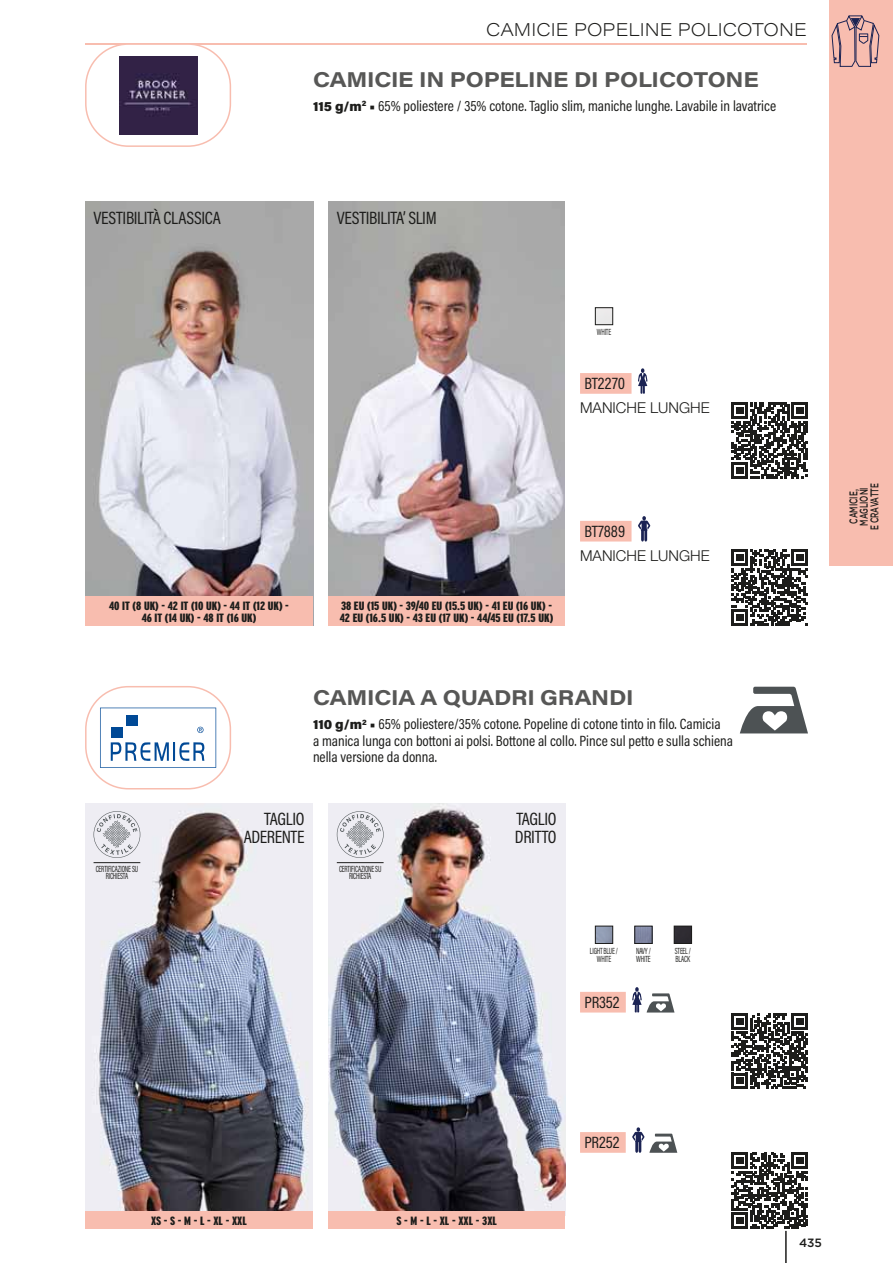
<style>
.page{position:relative;width:893px;height:1263px;background:#fff}
.page>*{position:absolute;margin:0;border:0;box-sizing:border-box;transform-origin:0 0}
.t1{font:700 21px "Acumin Pro Wide";letter-spacing:-.01em;color:#575756}
.t2{font:18px/18px "Acumin Pro Cond";letter-spacing:-.02em;color:#1d1d1b;text-align:right}
.t3{font:200 18px "Acumin Pro Wide";letter-spacing:.005em;color:#1d1d1b}
.t4{font:16.5px "Acumin Pro Cond";letter-spacing:-.005em;color:#1d1d1b}
.t5{font:15px/16.5px "Acumin Pro Cond";color:#1d1d1b}
.t6{font:300 15px "Helvetica Neue LT Std";color:#1d1d1b}
.t7{font:900 extra-condensed 12px/12px "Interstate";color:#1d1d1b;text-align:center;scale:1.18 1}
.t8{font:500 12px "Gotham";color:#1d1d1b}
.t9{font:500 11.25px/10.5px "Gotham";letter-spacing:-.005em;color:#1d1d1b;text-align:center;scale:.65 1}
.t10{font:9px/7.5px "Acumin Pro Cond";letter-spacing:-.025em;color:#1d1d1b;text-align:center;scale:.76 1}
.s1{font-family:"Acumin Pro";font-weight:900;font-size:13.5px}
</style>
<div class="page">
<div style="left:829px;top:0;width:64px;height:566px;background:#f8bdaf"></div>
<img style="left:85px;top:202px;width:228px;height:394px">
<img style="left:328px;top:202px;width:237px;height:394px">
<img style="left:85px;top:804px;width:228px;height:407px">
<img style="left:328px;top:804px;width:237px;height:407px">
<hr style="left:85px;top:43px;width:721px;height:2px;background:#f8bdaf">
<svg style="left:831px;top:15px;width:48px;height:52px"></svg>
<div style="left:595px;top:307px;width:18px;height:18px;border:1px solid #1d1d1b"></div>
<svg style="left:94px;top:811px;width:46px;height:47px;background:#d1d1d7"></svg>
<svg style="left:337px;top:811px;width:47px;height:47px;background:#d1d2d7"></svg>
<svg style="left:740px;top:687px;width:68px;height:46px"></svg>
<div style="left:595px;top:926px;width:18px;height:18px;border:1px solid #1d1d1b"></div>
<img style="left:636px;top:928px;width:14px;height:14px">
<div style="left:634px;top:926px;width:18px;height:18px;border:1px solid #1d1d1b"></div>
<img style="left:676px;top:928px;width:14px;height:14px">
<div style="left:674px;top:926px;width:18px;height:18px;border:1px solid #1d1d1b"></div>
<svg style="left:732px;top:402px;width:76px;height:76px"></svg>
<svg style="left:732px;top:550px;width:76px;height:76px"></svg>
<svg style="left:732px;top:1013px;width:76px;height:76px"></svg>
<svg style="left:732px;top:1153px;width:76px;height:76px"></svg>
<div style="left:580px;top:373px;width:51px;height:21px;background:#f8bdaf"></div>
<svg style="left:638px;top:368px;width:9px;height:26px"></svg>
<div style="left:85px;top:596px;width:228px;height:30px;background:#f8bdaf"></div>
<div style="left:580px;top:521px;width:51px;height:20px;background:#f8bdaf"></div>
<svg style="left:638px;top:516px;width:12px;height:25px"></svg>
<div style="left:328px;top:596px;width:237px;height:30px;background:#f8bdaf"></div>
<div style="left:580px;top:992px;width:46px;height:20px;background:#f8bdaf"></div>
<svg style="left:632px;top:987px;width:42px;height:25px"></svg>
<div style="left:85px;top:1211px;width:228px;height:18px;background:#f8bdaf"></div>
<div style="left:580px;top:1132px;width:46px;height:21px;background:#f8bdaf"></div>
<svg style="left:632px;top:1127px;width:45px;height:26px"></svg>
<div style="left:328px;top:1211px;width:237px;height:18px;background:#f8bdaf"></div>
<hr style="left:785px;top:1231px;width:2px;height:32px;background:#1d1d1b">
<hr style="left:94px;top:862px;width:46px;height:1px;background:#1d1d1b">
<hr style="left:337px;top:862px;width:47px;height:1px;background:#1d1d1b">
<div style="left:85px;top:43px;width:146px;height:104px;border:2px solid #f8bdaf;border-radius:43px"></div>
<img style="left:119px;top:56px;width:78px;height:78px">
<div style="left:85px;top:686px;width:146px;height:103px;border:2px solid #f8bdaf;border-radius:43px"></div>
<svg style="left:100px;top:708px;width:116px;height:60px"></svg>
<p class="t3" style="left:486px;top:19px;width:322px">CAMICIE POPELINE POLICOTONE</p>
<h1 class="t1" style="left:313px;top:72px;width:447px">CAMICIE IN POPELINE DI POLICOTONE</h1>
<p class="t5" style="left:313px;top:98px;width:465px"><span class="s1">115 g/m</span><sup>2</sup> <span class="s1">•</span> 65% poliestere / 35% cotone. Taglio slim, maniche lunghe. Lavabile in lavatrice</p>
<p class="t2" style="left:94px;top:210px;width:129px">VESTIBILITÀ CLASSICA</p>
<p class="t2" style="left:337px;top:210px;width:101px">VESTIBILITA’ SLIM</p>
<p class="t10" style="left:597px;top:329px;width:20px">WHITE</p>
<p class="t4" style="left:584px;top:378px;width:42px">BT2270</p>
<p class="t6" style="left:580px;top:399px;width:131px">MANICHE LUNGHE</p>
<p class="t4" style="left:584px;top:525px;width:42px">BT7889</p>
<p class="t9" style="left:849px;top:530px;width:74px;rotate:-90deg">CAMICIE,<br>MAGLIONI<br>E CRAVATTE</p>
<p class="t6" style="left:580px;top:547px;width:131px">MANICHE LUNGHE</p>
<p class="t7" style="left:109px;top:601px;width:154px">40 IT (8 UK) - 42 IT (10 UK) - 44 IT (12 UK) -<br>46 IT (14 UK) - 48 IT (16 UK)</p>
<p class="t7" style="left:340px;top:601px;width:182px;text-align:left">38 EU (15 UK) - 39/40 EU (15.5 UK) - 41 EU (16 UK) -<br>42 EU (16.5 UK) - 43 EU (17 UK) - 44/45 EU (17.5 UK)</p>
<h1 class="t1" style="left:313px;top:690px;width:322px">CAMICIA A QUADRI GRANDI</h1>
<p class="t5" style="left:313px;top:717px;width:421px"><span class="s1">110 g/m</span><sup>2</sup> <span class="s1">•</span> 65% poliestere/35% cotone. Popeline di cotone tinto in filo. Camicia<br>a manica lunga con bottoni ai polsi. Bottone al collo. Pince sul petto e sulla schiena nella versione da donna.</p>
<p class="t2" style="left:244px;top:811px;width:62px">TAGLIO<br>ADERENTE</p>
<p class="t2" style="left:515px;top:811px;width:43px;text-align:left">TAGLIO<br>DRITTO</p>
<p class="t10" style="left:96px;top:866px;width:57px">CERTIFICAZIONE SU<br>RICHIESTA</p>
<p class="t10" style="left:339px;top:866px;width:57px">CERTIFICAZIONE SU<br>RICHIESTA</p>
<p class="t10" style="left:590px;top:948px;width:39px">LIGHT BLUE /<br>WHITE</p>
<p class="t10" style="left:636px;top:948px;width:21px;text-align:left">NAVY /<br>WHITE</p>
<p class="t10" style="left:675px;top:948px;width:23px;text-align:left">STEEL /<br>BLACK</p>
<p class="t4" style="left:584px;top:996px;width:37px">PR352</p>
<p class="t7" style="left:151px;top:1216px;width:83px">XS - S - M - L - XL - XXL</p>
<p class="t7" style="left:396px;top:1216px;width:87px">S - M - L - XL - XXL - 3XL</p>
<p class="t4" style="left:584px;top:1137px;width:36px">PR252</p>
<p class="t8" style="left:799px;top:1238px;width:25px">435</p>
</div>
